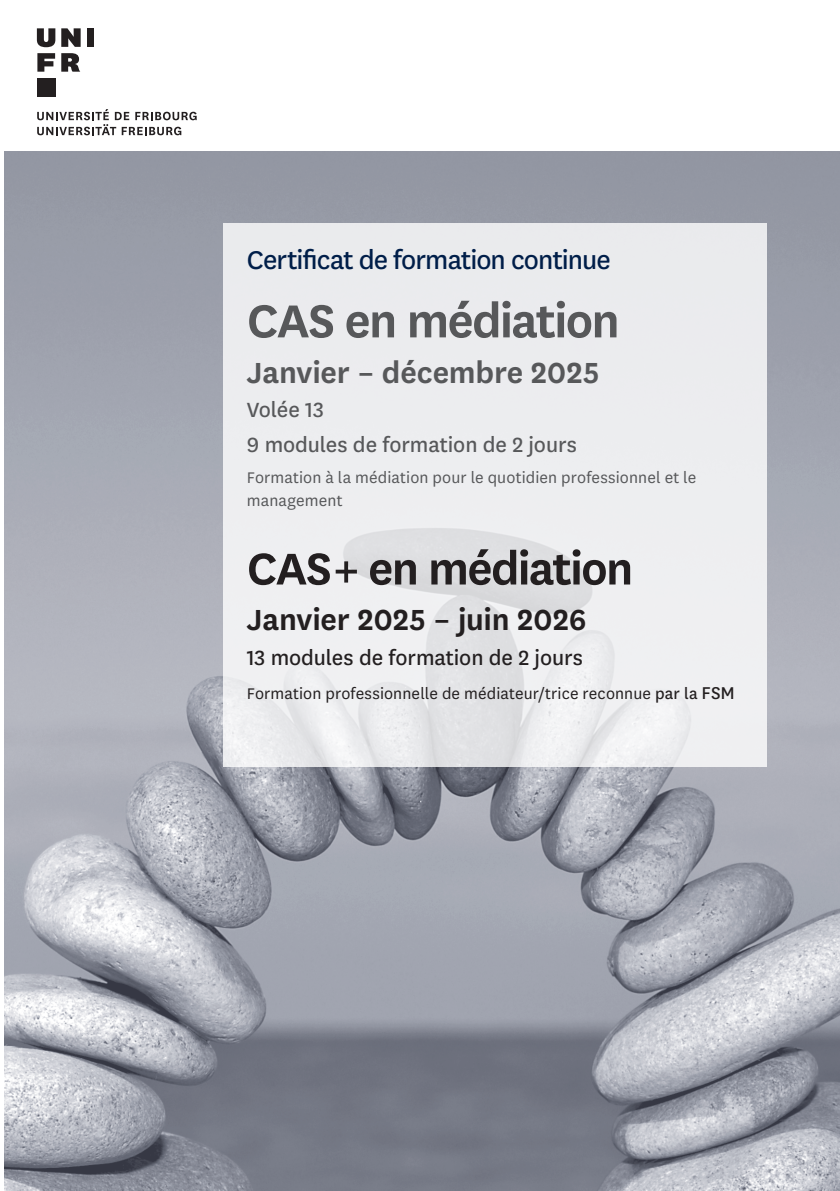
<style>
.page{position:relative;width:840px;height:1191px;background:#fff}
.page>*{position:absolute;margin:0;border:0;box-sizing:border-box;transform-origin:0 0}
.t1{font:600 54px "National Uni Fr";letter-spacing:-.035em;color:#57585a}
.t2{font:600 52px "National Uni Fr";letter-spacing:-.035em;color:#231f20}
.t3{font:600 34px "National Uni Fr";letter-spacing:-.005em;color:#57585a}
.t4{font:600 34px "National Uni Fr";letter-spacing:-.005em;color:#231f20}
.t5{font:30px "National Uni Fr";letter-spacing:-.03em;color:#001e49}
.t6{font:24px "National Uni Fr";letter-spacing:-.005em;color:#57585a}
.t7{font:24px "National Uni Fr";letter-spacing:-.005em;color:#231f20}
.t8{font:18px/23px "National Uni Fr";letter-spacing:.01em;color:#57585a}
.t9{font:18px "National Uni Fr";letter-spacing:.005em;color:#231f20}
.s1{font-weight:700}
.s2{font-style:inherit}
.s3{font-size:20px}
</style>
<div class="page">
<svg style="left:37px;top:109px;width:159px;height:26px"></svg>
<svg style="left:37px;top:28px;width:18px;height:19px"></svg>
<svg style="left:61px;top:28px;width:20px;height:19px"></svg>
<div style="left:87px;top:28px;width:7px;height:19px;background:#231f20"></div>
<svg style="left:37px;top:53px;width:18px;height:19px"></svg>
<div style="left:37px;top:78px;width:18px;height:18px;background:#231f20"></div>
<svg style="left:61px;top:53px;width:19px;height:19px"></svg>
<img style="left:4px;top:151px;width:835px;height:1040px">
<svg style="left:223px;top:223px;width:543px;height:544px;fill:#ecedef"></svg>
<p class="t5" style="left:247px;top:239px;width:365px">Certificat de formation continue</p>
<p class="t1" style="left:247px;top:283px;width:374px">CAS en médiation</p>
<p class="t3" style="left:247px;top:349px;width:354px">Janvier – décembre 2025</p>
<p class="t6" style="left:247px;top:394px;width:78px">Volée 13</p>
<p class="t6" style="left:247px;top:428px;width:331px">9 modules de formation de 2 jours</p>
<p class="t8" style="left:247px;top:465px;width:450px">Formation à la médiation pour le quotidien professionnel et le management</p>
<p class="t2" style="left:247px;top:532px;width:388px">CAS<span class="s1">+</span> en médiation</p>
<p class="t4" style="left:247px;top:596px;width:341px">Janvier 2025 – juin 2026</p>
<p class="t7" style="left:247px;top:641px;width:337px">13 modules de formation de 2 jours</p>
<p class="t9" style="left:247px;top:681px;width:489px">Formation professionnelle de médiateur/trice reconnue <span class="s2">par la</span> <span class="s3">FSM</span></p>
</div>
